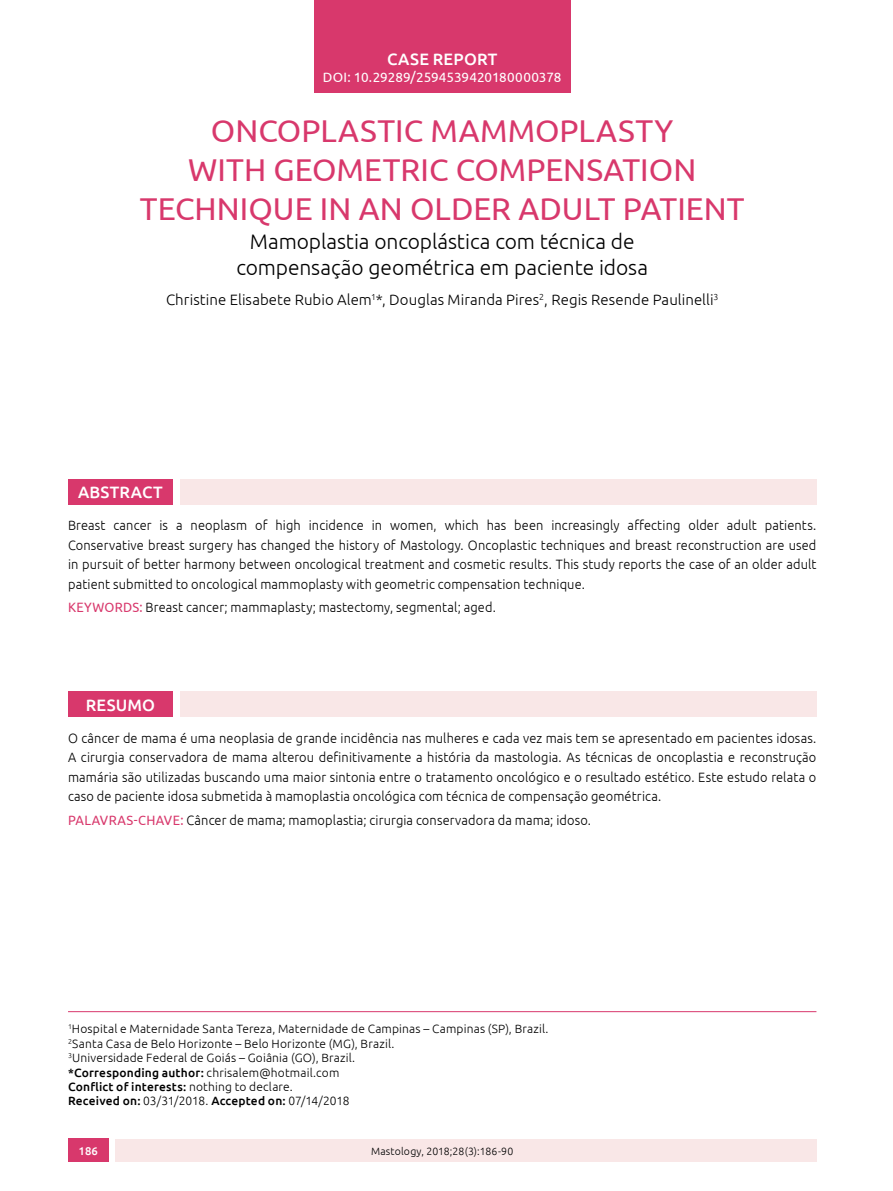
<style>
.page{position:relative;width:893px;height:1191px;background:#fff}
.page>*{position:absolute;margin:0;border:0;box-sizing:border-box;transform-origin:0 0}
.t1{font:31.5px/39px "Ubuntu";letter-spacing:.005em;color:#d8386c;text-align:center}
.t2{font:300 21px/25.2px "Ubuntu";letter-spacing:-.005em;color:#000;text-align:center}
.t3{font:500 16.5px "Ubuntu";letter-spacing:.015em;color:#fff}
.t4{font:300 15px "Ubuntu";letter-spacing:.005em;color:#000}
.t5{font:300 13.5px/19.5px "Ubuntu";letter-spacing:.01em;color:#000;text-align:justify;scale:.95 1}
.t6{font:13.5px "Ubuntu";color:#fff}
.t7{font:300 12px/14.4px "Ubuntu";letter-spacing:.015em;color:#000}
.t8{font:500 11.25px "Ubuntu";color:#fff}
.t9{font:300 10.5px "Ubuntu";letter-spacing:.015em;color:#000}
.s1{font-weight:400;color:#d8386c}
.s2{font-weight:500}
</style>
<div class="page">
<div style="left:115px;top:1139px;width:701px;height:23px;background:#f9e7e7"></div>
<div style="left:68px;top:1138px;width:40px;height:24px;background:#d8386c"></div>
<hr style="left:68px;top:1011px;width:748px;height:1px;background:#d8386c">
<div style="left:68px;top:691px;width:105px;height:26px;background:#d8386c"></div>
<div style="left:180px;top:691px;width:636px;height:26px;background:#f9e7e7"></div>
<div style="left:68px;top:478px;width:105px;height:26px;background:#d8386c"></div>
<div style="left:180px;top:478px;width:636px;height:26px;background:#f9e7e7"></div>
<div style="left:314px;top:0;width:256px;height:92px;background:#d8386c"></div>
<p class="t3" style="left:387px;top:49px;width:112px">CASE REPORT</p>
<p class="t6" style="left:323px;top:69px;width:240px">DOI: 10.29289/2594539420180000378</p>
<h1 class="t1" style="left:140px;top:110px;width:606px">ONCOPLASTIC MAMMOPLASTY<br>WITH GEOMETRIC COMPENSATION<br>TECHNIQUE IN AN OLDER ADULT PATIENT</h1>
<h2 class="t2" style="left:236px;top:229px;width:413px">Mamoplastia oncoplástica com técnica de compensação geométrica em paciente idosa</h2>
<p class="t4" style="left:166px;top:291px;width:554px">Christine Elisabete Rubio Alem<sup>1</sup>*, Douglas Miranda Pires<sup>2</sup>, Regis Resende Paulinelli<sup>3</sup></p>
<p class="t3" style="left:78px;top:481px;width:86px">ABSTRACT</p>
<p class="t5" style="left:68px;top:515px;width:789px">Breast cancer is a neoplasm of high incidence in women, which has been increasingly affecting older adult patients.<br>Conservative breast surgery has changed the history of Mastology. Oncoplastic techniques and breast reconstruction are used in pursuit of better harmony between oncological treatment and cosmetic results. This study reports the case of an older adult patient submitted to oncological mammoplasty with geometric compensation technique.</p>
<p class="t5" style="left:68px;top:597px;width:452px"><span class="s1">KEYWORDS:</span> Breast cancer; mammaplasty; mastectomy, segmental; aged.</p>
<p class="t3" style="left:86px;top:694px;width:71px">RESUMO</p>
<p class="t5" style="left:68px;top:728px;width:789px">O câncer de mama é uma neoplasia de grande incidência nas mulheres e cada vez mais tem se apresentado em pacientes idosas.<br>A cirurgia conservadora de mama alterou definitivamente a história da mastologia. As técnicas de oncoplastia e reconstrução mamária são utilizadas buscando uma maior sintonia entre o tratamento oncológico e o resultado estético. Este estudo relata o caso de paciente idosa submetida à mamoplastia oncológica com técnica de compensação geométrica.</p>
<p class="t5" style="left:68px;top:810px;width:552px"><span class="s1">PALAVRAS-CHAVE:</span> Câncer de mama; mamoplastia; cirurgia conservadora da mama; idoso.</p>
<p class="t7" style="left:68px;top:1021px;width:482px"><sup>1</sup>Hospital e Maternidade Santa Tereza, Maternidade de Campinas – Campinas (SP), Brazil.<br><sup>2</sup>Santa Casa de Belo Horizonte – Belo Horizonte (MG), Brazil.<br><sup>3</sup>Universidade Federal de Goiás – Goiânia (GO), Brazil.<br><span class="s2">*Corresponding author:</span> chrisalem@hotmail.com<br><span class="s2">Conflict of interests:</span> nothing to declare.<br><span class="s2">Received on:</span> 03/31/2018. <span class="s2">Accepted on:</span> 07/14/2018</p>
<p class="t8" style="left:79px;top:1143px;width:21px">186</p>
<p class="t9" style="left:371px;top:1144px;width:144px">Mastology, 2018;28(3):186-90</p>
</div>
